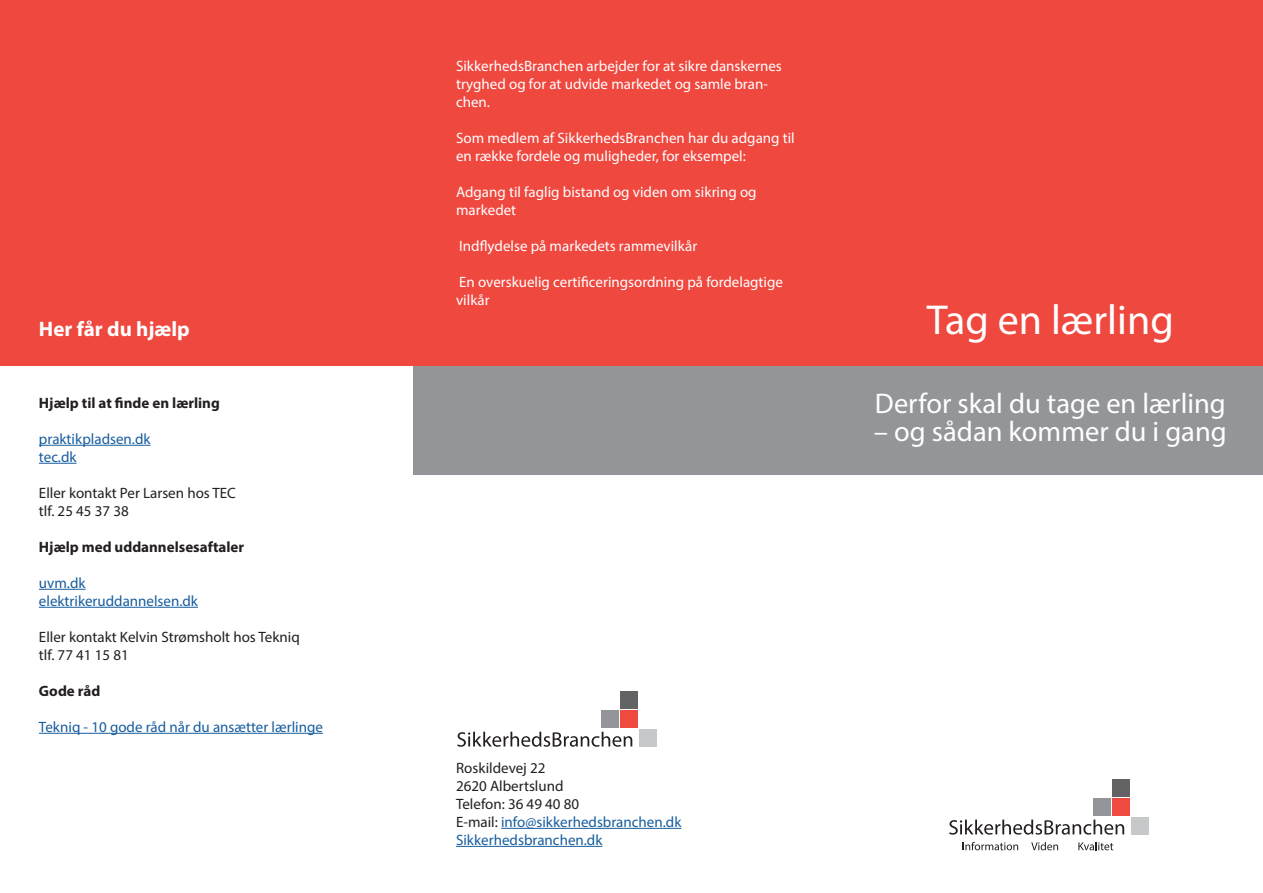
<style>
.page{position:relative;width:1263px;height:893px;background:#fff}
.page>*{position:absolute;margin:0;border:0;box-sizing:border-box;transform-origin:0 0}
.t1{font:42px "Myriad Pro";color:#fff}
.t2{font:28.5px "Myriad Pro";color:#fff}
.t3{font:700 21px "Myriad Pro";color:#fff}
.t4{font:15px/18px "Myriad Pro";color:#fff}
.t5{font:15px/18px "Myriad Pro";color:#231f20}
.t6{font:15px/18px "Myriad Pro";color:#175d9e}
.t7{font:700 15px "Myriad Pro";color:#231f20}
.s1{color:#175d9e}
</style>
<div class="page">
<div style="left:1113px;top:798px;width:17px;height:17px;background:#ef4940"></div>
<div style="left:1113px;top:779px;width:17px;height:17px;background:#636366"></div>
<div style="left:1132px;top:817px;width:17px;height:17px;background:#c7c8ca"></div>
<div style="left:1093px;top:798px;width:18px;height:17px;background:#939598"></div>
<svg style="left:949px;top:820px;width:175px;height:15px"></svg>
<svg style="left:963px;top:842px;width:55px;height:8px"></svg>
<svg style="left:1031px;top:842px;width:27px;height:8px"></svg>
<svg style="left:1078px;top:842px;width:35px;height:8px"></svg>
<div style="left:621px;top:710px;width:17px;height:17px;background:#ef4940"></div>
<div style="left:621px;top:691px;width:17px;height:17px;background:#636366"></div>
<div style="left:640px;top:729px;width:17px;height:17px;background:#c7c8ca"></div>
<div style="left:602px;top:710px;width:17px;height:17px;background:#939598"></div>
<svg style="left:457px;top:732px;width:175px;height:15px"></svg>
<div style="left:414px;top:286px;width:849px;height:189px;background:#939598"></div>
<div style="left:0;top:0;width:1263px;height:366px;background:#ef483f"></div>
<hr style="left:501px;top:828px;width:180px;height:1px;background:#175d9e">
<hr style="left:456px;top:846px;width:146px;height:1px;background:#175d9e">
<hr style="left:39px;top:445px;width:112px;height:1px;background:#175d9e">
<hr style="left:39px;top:463px;width:38px;height:1px;background:#175d9e">
<hr style="left:39px;top:589px;width:47px;height:1px;background:#175d9e">
<hr style="left:39px;top:607px;width:159px;height:1px;background:#175d9e">
<hr style="left:39px;top:733px;width:284px;height:1px;background:#175d9e">
<h3 class="t3" style="left:39px;top:320px;width:152px">Her får du hjælp</h3>
<p class="t7" style="left:39px;top:397px;width:182px">Hjælp til at finde en lærling</p>
<p class="t6" style="left:39px;top:431px;width:113px">praktikpladsen.dk tec.dk</p>
<p class="t5" style="left:39px;top:485px;width:198px">Eller kontakt Per Larsen hos TEC tlf. 25 45 37 38</p>
<p class="t7" style="left:39px;top:541px;width:207px">Hjælp med uddannelsesaftaler</p>
<p class="t6" style="left:39px;top:575px;width:160px">uvm.dk elektrikeruddannelsen.dk</p>
<p class="t5" style="left:39px;top:629px;width:262px">Eller kontakt Kelvin Strømsholt hos Tekniq tlf. 77 41 15 81</p>
<p class="t7" style="left:39px;top:685px;width:63px">Gode råd</p>
<p class="t6" style="left:39px;top:719px;width:285px">Tekniq - 10 gode råd når du ansætter lærlinge</p>
<p class="t4" style="left:456px;top:58px;width:327px">SikkerhedsBranchen arbejder for at sikre danskernes tryghed og for at udvide markedet og samle bran&shy;chen.</p>
<p class="t4" style="left:456px;top:130px;width:340px">Som medlem af SikkerhedsBranchen har du adgang til en række fordele og muligheder, for eksempel:</p>
<p class="t4" style="left:456px;top:184px;width:302px">Adgang til faglig bistand og viden om sikring og markedet</p>
<p class="t4" style="left:459px;top:238px;width:239px">Indflydelse på markedets rammevilkår</p>
<p class="t4" style="left:456px;top:274px;width:328px">En overskuelig certificeringsordning på fordelagtige vilkår</p>
<h1 class="t1" style="left:927px;top:304px;width:248px">Tag en lærling</h1>
<h2 class="t2" style="left:875px;top:392px;width:352px">Derfor skal du tage en lærling</h2>
<h2 class="t2" style="left:874px;top:421px;width:354px">– og sådan kommer du i gang</h2>
<p class="t5" style="left:456px;top:760px;width:227px">Roskildevej 22<br>2620 Albertslund<br>Telefon: 36 49 40 80<br>E-mail: <span class="s1">info@sikkerhedsbranchen.dk<br>Sikkerhedsbranchen.dk</span></p>
</div>
